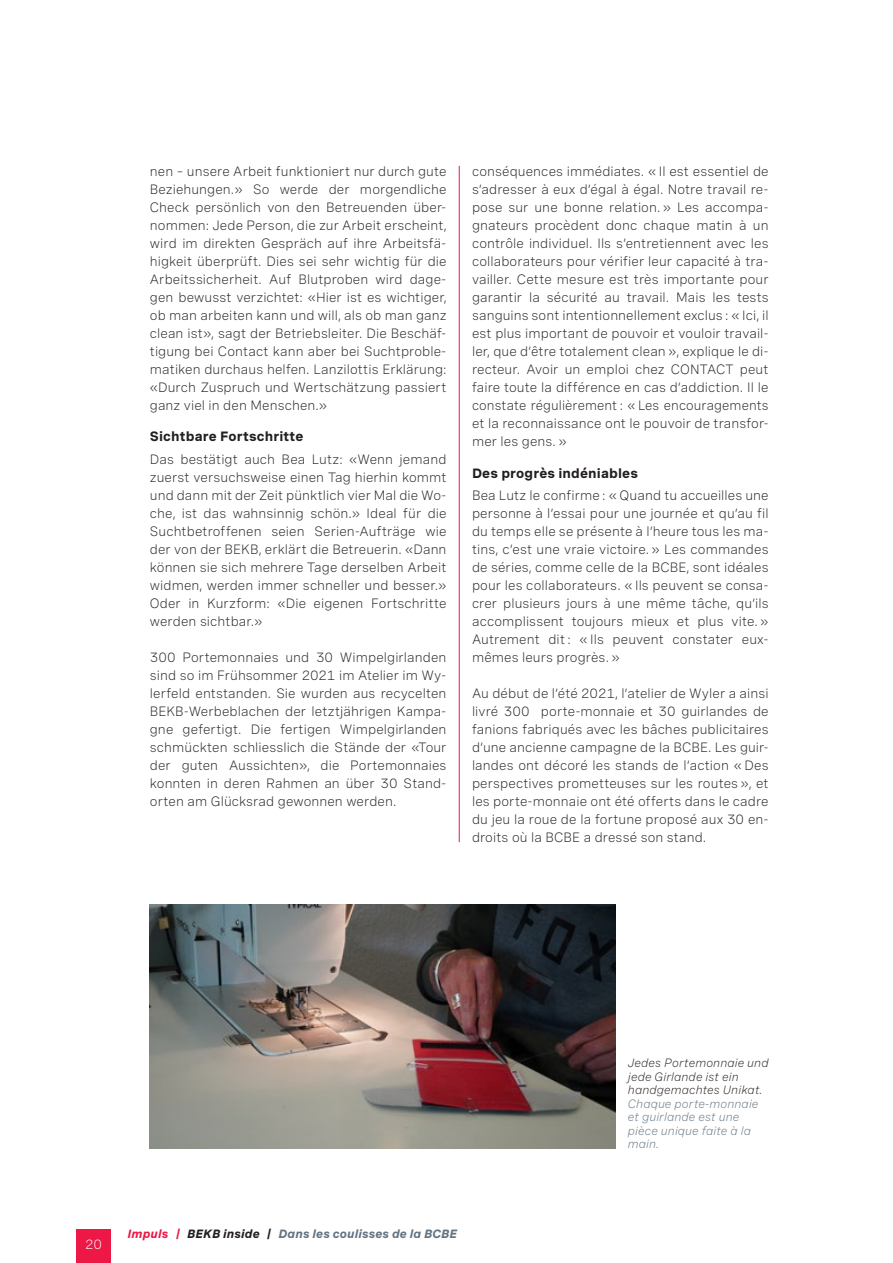
<style>
.page{position:relative;width:893px;height:1263px;background:#fff}
.page>*{position:absolute;margin:0;border:0;box-sizing:border-box;transform-origin:0 0}
.t1{font:13.5px/18px "Spezia BEKB";letter-spacing:.01em;color:#231f20;text-align:justify}
.t2{font:700 13.5px "Spezia BEKB";letter-spacing:.01em;color:#231f20}
.t3{font:13.5px "Spezia BEKB";color:#fff}
.t4{font:italic 12px/13.5px "Spezia BEKB";letter-spacing:.01em;color:#637482}
.t5{font:italic 12px/13.5px "Spezia BEKB";letter-spacing:.01em;color:#231f20}
.t6{font:italic 700 12px "Spezia BEKB";letter-spacing:.01em;color:#637482}
.s1{color:#ed1845}
.s2{color:#231f20}
</style>
<div class="page">
<div style="left:77px;top:1229px;width:34px;height:34px;background:#ed1845"></div>
<img style="left:150px;top:905px;width:465px;height:243px">
<hr style="left:459px;top:166px;width:1px;height:676px;background:#ed1845">
<p class="t1" style="left:150px;top:161px;width:298px">nen – unsere Arbeit funktioniert nur durch gute Beziehungen.» So werde der morgendliche Check persönlich von den Betreuenden über&shy;nommen: Jede Person, die zur Arbeit erscheint, wird im direkten Gespräch auf ihre Arbeitsfä&shy;higkeit überprüft. Dies sei sehr wichtig für die Arbeitssicherheit. Auf Blutproben wird dage&shy;gen bewusst verzichtet: «Hier ist es wichtiger, ob man arbeiten kann und will, als ob man ganz clean ist», sagt der Betriebsleiter. Die Beschäf&shy;tigung bei Contact kann aber bei Suchtproble&shy;matiken durchaus helfen. Lanzilottis Erklärung: «Durch Zuspruch und Wertschätzung passiert ganz viel in den Menschen.»</p>
<p class="t2" style="left:150px;top:426px;width:155px">Sichtbare Fortschritte</p>
<p class="t1" style="left:150px;top:449px;width:298px">Das bestätigt auch Bea Lutz: «Wenn jemand zuerst versuchsweise einen Tag hierhin kommt und dann mit der Zeit pünktlich vier Mal die Wo&shy;che, ist das wahnsinnig schön.» Ideal für die Suchtbetroffenen seien Serien-Aufträge wie der von der BEKB, erklärt die Betreuerin. «Dann können sie sich mehrere Tage derselben Arbeit widmen, werden immer schneller und besser.» Oder in Kurzform: «Die eigenen Fortschritte werden sichtbar.»</p>
<p class="t1" style="left:150px;top:647px;width:298px;text-align:left">300 Portemonnaies und 30 Wimpelgirlanden sind so im Frühsommer 2021 im Atelier im Wy&shy;lerfeld entstanden. Sie wurden aus recycelten BEKB-Werbeblachen der letztjährigen Kampa&shy;gne gefertigt. Die fertigen Wimpelgirlanden schmückten schliesslich die Stände der «Tour der guten Aussichten», die Portemonnaies konnten in deren Rahmen an über 30 Stand&shy;orten am Glücksrad gewonnen werden.</p>
<p class="t1" style="left:472px;top:161px;width:298px">conséquences immédiates. « Il est essentiel de s’adresser à eux d’égal à égal. Notre travail re&shy;pose sur une bonne relation. » Les accompa&shy;gnateurs procèdent donc chaque matin à un contrôle individuel. Ils s’entretiennent avec les collaborateurs pour vérifier leur capacité à tra&shy;vailler. Cette mesure est très importante pour garantir la sécurité au travail. Mais les tests sanguins sont intentionnellement exclus : « Ici, il est plus important de pouvoir et vouloir travail&shy;ler, que d’être totalement clean », explique le di&shy;recteur. Avoir un emploi chez CONTACT peut faire toute la différence en cas d’addiction. Il le constate régulièrement : « Les encouragements et la reconnaissance ont le pouvoir de transfor&shy;mer les gens. »</p>
<p class="t2" style="left:472px;top:462px;width:167px">Des progrès indéniables</p>
<p class="t1" style="left:472px;top:485px;width:298px">Bea Lutz le confirme : « Quand tu accueilles une personne à l’essai pour une journée et qu’au fil du temps elle se présente à l’heure tous les ma&shy;tins, c’est une vraie victoire. » Les commandes de séries, comme celle de la BCBE, sont idéales pour les collaborateurs. « Ils peuvent se consa&shy;crer plusieurs jours à une même tâche, qu’ils accomplissent toujours mieux et plus vite. » Autrement dit : « Ils peuvent constater eux&shy;mêmes leurs progrès. »</p>
<p class="t1" style="left:472px;top:683px;width:298px">Au début de l’été 2021, l’atelier de Wyler a ainsi livré 300 porte-monnaie et 30 guirlandes de fanions fabriqués avec les bâches publicitaires d’une ancienne campagne de la BCBE. Les guir&shy;landes ont décoré les stands de l’action « Des perspectives prometteuses sur les routes », et les porte-monnaie ont été offerts dans le cadre du jeu la roue de la fortune proposé aux 30 en&shy;droits où la BCBE a dressé son stand.</p>
<p class="t3" style="left:85px;top:1234px;width:18px">20</p>
<p class="t6" style="left:128px;top:1225px;width:331px"><span class="s1">Impuls |</span> <span class="s2">BEKB inside |</span> Dans les coulisses de la BCBE</p>
<p class="t5" style="left:628px;top:1055px;width:142px">Jedes Portemonnaie und jede Girlande ist ein handgemachtes Unikat.</p>
<p class="t4" style="left:628px;top:1096px;width:132px">Chaque porte-monnaie et guirlande est une pièce unique faite à la main.</p>
</div>
